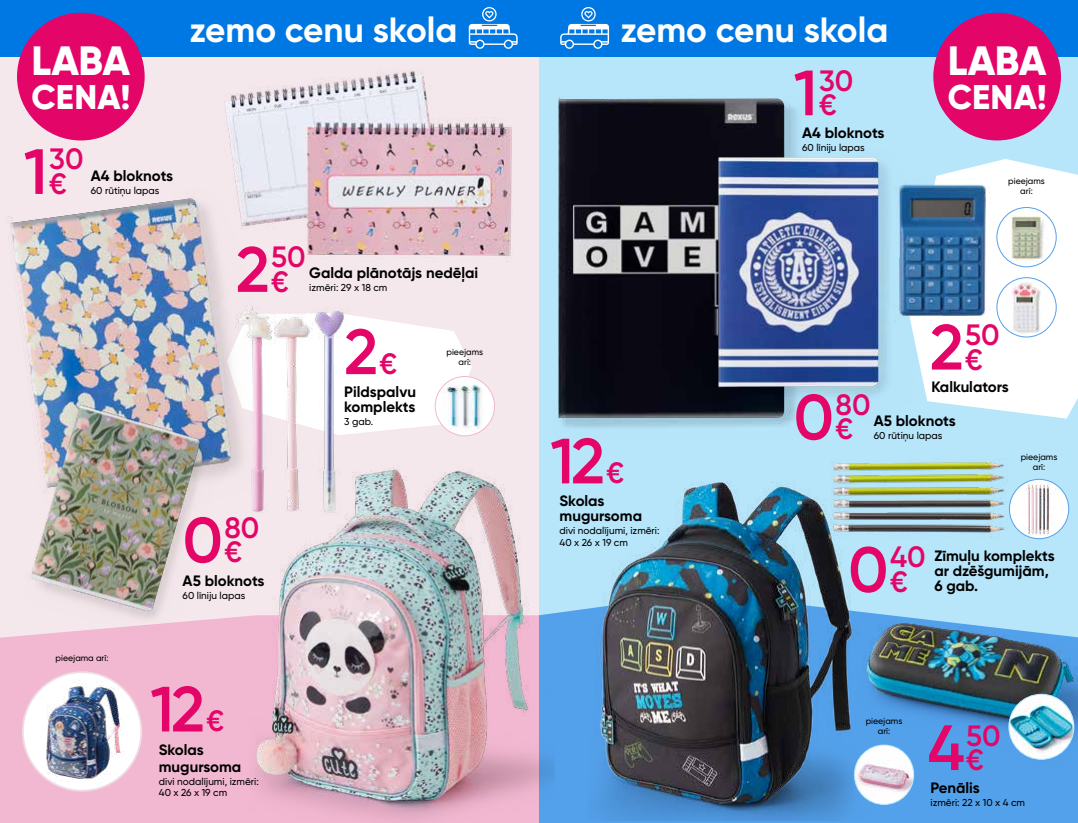
<style>
.page{position:relative;width:1078px;height:823px;background:#fff}
.page>*{position:absolute;margin:0;border:0;box-sizing:border-box;transform-origin:0 0}
.t1{font:600 63.8px "Gilroy";color:#e30567}
.t2{font:800 40.7px "Gilroy";letter-spacing:-.01em;color:#fff}
.t3{font:700 35px "Gilroy";color:#fff}
.t4{font:800 34.1px "Gilroy";letter-spacing:.01em;color:#fff}
.t5{font:600 29.4px/24.5px "Gilroy";color:#e30567}
.t6{font:700 15px/15px "Gilroy";color:#000}
.t7{font:500 10px/11.2px "Gilroy";color:#000}
.t8{font:500 8.8px/10px "Gilroy";color:#000;text-align:center}
.s1{font-size:63.8px}
.s2{font-size:29.4px}
</style>
<div class="page">
<div style="left:0;top:0;width:539px;height:822px;background:#f5e8ec"></div>
<svg style="left:354px;top:316px;width:117px;height:118px"></svg>
<div style="left:539px;top:0;width:538px;height:822px;background:#b7e6fb"></div>
<svg style="left:928px;top:164px;width:149px;height:254px;background:#f7fcfe"></svg>
<div style="left:0;top:616px;width:249px;height:206px;background:#f2b8d1"></div>
<div style="left:554px;top:608px;width:523px;height:214px;background:#54a1eb"></div>
<div style="left:996px;top:207px;width:59px;height:60px;background:#fff;border-radius:50%"></div>
<img style="left:1032px;top:207px;width:16px;height:60px">
<div style="left:996px;top:277px;width:59px;height:60px;background:#fff;border-radius:50%"></div>
<img style="left:1032px;top:277px;width:16px;height:60px">
<div style="left:23px;top:671px;width:118px;height:119px;background:#fff;border-radius:50%"></div>
<img style="left:31px;top:671px;width:95px;height:119px">
<div style="left:22px;top:671px;width:120px;height:120px;border:2px solid #efdbe2;border-radius:50%"></div>
<div style="left:0;top:0;width:1077px;height:57px;background:#0078e3"></div>
<svg style="left:468px;top:7px;width:49px;height:42px"></svg>
<svg style="left:560px;top:7px;width:49px;height:42px"></svg>
<img style="left:297px;top:314px;width:5px;height:111px">
<img style="left:302px;top:310px;width:52px;height:144px">
<img style="left:928px;top:159px;width:104px;height:188px">
<img style="left:225px;top:70px;width:287px;height:192px">
<img style="left:871px;top:608px;width:206px;height:3px">
<img style="left:871px;top:611px;width:206px;height:164px">
<img style="left:1009px;top:479px;width:59px;height:59px;border-radius:30px">
<div style="left:1008px;top:478px;width:60px;height:61px;border:1px solid #54a1eb;border-radius:50%"></div>
<img style="left:854px;top:744px;width:59px;height:59px;border-radius:30px">
<div style="left:853px;top:744px;width:60px;height:60px;border:1px solid #b7e6fb;border-radius:50%"></div>
<img style="left:588px;top:481px;width:283px;height:339px">
<img style="left:249px;top:465px;width:305px;height:357px">
<div style="left:435px;top:376px;width:59px;height:59px;background:#fff;border-radius:50%"></div>
<img style="left:441px;top:377px;width:45px;height:58px">
<div style="left:434px;top:376px;width:61px;height:60px;border:1px solid #f2b8d1;border-radius:50%"></div>
<img style="left:225px;top:152px;width:72px;height:19px">
<img style="left:5px;top:171px;width:292px;height:371px">
<img style="left:558px;top:97px;width:239px;height:331px">
<img style="left:679px;top:124px;width:249px;height:278px">
<img style="left:679px;top:139px;width:231px;height:289px">
<img style="left:0;top:372px;width:247px;height:283px">
<img style="left:10px;top:377px;width:237px;height:278px">
<img style="left:1008px;top:693px;width:65px;height:65px;border-radius:32px">
<div style="left:1008px;top:693px;width:66px;height:66px;border:1px solid #b7e6fb;border-radius:50%"></div>
<img style="left:805px;top:462px;width:208px;height:83px">
<div style="left:933px;top:13px;width:127px;height:127px;background:#e30567;border-radius:50%"></div>
<div style="left:17px;top:13px;width:128px;height:127px;background:#e30567;border-radius:50%"></div>
<h2 class="t2" style="left:31px;top:35px;width:100px">LABA</h2>
<h3 class="t4" style="left:32px;top:75px;width:100px">CENA!</h3>
<h3 class="t5" style="left:24px;top:146px;width:61px;text-align:center"><span class="s1">1</span>30 €</h3>
<p class="t6" style="left:91px;top:168px;width:84px">A4 bloknots</p>
<p class="t7" style="left:91px;top:184px;width:70px">60 rūtiņu lapas</p>
<h3 class="t3" style="left:189px;top:8px;width:269px">zemo cenu skola</h3>
<h3 class="t3" style="left:620px;top:8px;width:269px">zemo cenu skola</h3>
<h3 class="t5" style="left:793px;top:68px;width:61px;text-align:center"><span class="s1">1</span>30 €</h3>
<p class="t6" style="left:802px;top:125px;width:84px">A4 bloknots</p>
<p class="t7" style="left:802px;top:142px;width:64px">60 līniju lapas</p>
<h2 class="t2" style="left:947px;top:35px;width:100px">LABA</h2>
<h3 class="t4" style="left:947px;top:75px;width:100px">CENA!</h3>
<p class="t8" style="left:1007px;top:176px;width:38px">pieejams arī:</p>
<h3 class="t5" style="left:271px;top:244px;width:36px;text-indent:-35px"><span class="s1">2</span>50 €</h3>
<p class="t6" style="left:309px;top:265px;width:170px">Galda plānotājs nedēļai</p>
<p class="t7" style="left:309px;top:282px;width:79px">izmēri: 29 x 18 cm</p>
<h3 class="t5" style="left:224px;top:515px;width:36px;text-indent:-42px"><span class="s1">0</span>80 €</h3>
<p class="t6" style="left:183px;top:572px;width:83px">A5 bloknots</p>
<p class="t7" style="left:183px;top:589px;width:64px">60 līniju lapas</p>
<h1 class="t1" style="left:344px;top:312px;width:55px">2<span class="s2">€</span></h1>
<p class="t6" style="left:344px;top:384px;width:73px">Pildspalvu komplekts</p>
<p class="t7" style="left:344px;top:415px;width:30px">3 gab.</p>
<p class="t8" style="left:446px;top:347px;width:38px">pieejams arī:</p>
<h1 class="t1" style="left:550px;top:421px;width:75px">12<span class="s2">€</span></h1>
<p class="t6" style="left:559px;top:493px;width:84px">Skolas mugursoma</p>
<p class="t7" style="left:559px;top:525px;width:101px">divi nodalījumi, izmēri:<br>40 x 26 x 19 cm</p>
<h3 class="t5" style="left:965px;top:322px;width:36px;text-indent:-35px"><span class="s1">2</span>50 €</h3>
<p class="t6" style="left:931px;top:379px;width:79px">Kalkulators</p>
<h3 class="t5" style="left:835px;top:392px;width:36px;text-indent:-42px"><span class="s1">0</span>80 €</h3>
<p class="t6" style="left:873px;top:413px;width:83px">A5 bloknots</p>
<p class="t7" style="left:873px;top:430px;width:70px">60 rūtiņu lapas</p>
<p class="t8" style="left:1020px;top:451px;width:38px">pieejams arī:</p>
<h3 class="t5" style="left:889px;top:544px;width:37px;text-indent:-42px"><span class="s1">0</span>40 €</h3>
<p class="t6" style="left:934px;top:547px;width:122px">Zīmuļu komplekts ar dzēšgumijām,<br>6 gab.</p>
<p class="t8" style="left:56px;top:652px;width:54px">pieejama arī:</p>
<h1 class="t1" style="left:150px;top:669px;width:75px">12<span class="s2">€</span></h1>
<p class="t6" style="left:159px;top:741px;width:84px;line-height:16.8px">Skolas mugursoma</p>
<p class="t7" style="left:159px;top:775px;width:101px">divi nodalījumi, izmēri:<br>40 x 26 x 19 cm</p>
<p class="t8" style="left:865px;top:715px;width:38px">pieejams arī:</p>
<h3 class="t5" style="left:966px;top:722px;width:36px;text-indent:-39px"><span class="s1">4</span>50 €</h3>
<p class="t6" style="left:930px;top:779px;width:51px">Penālis</p>
<p class="t7" style="left:930px;top:796px;width:96px">izmēri: 22 x 10 x 4 cm</p>
</div>
